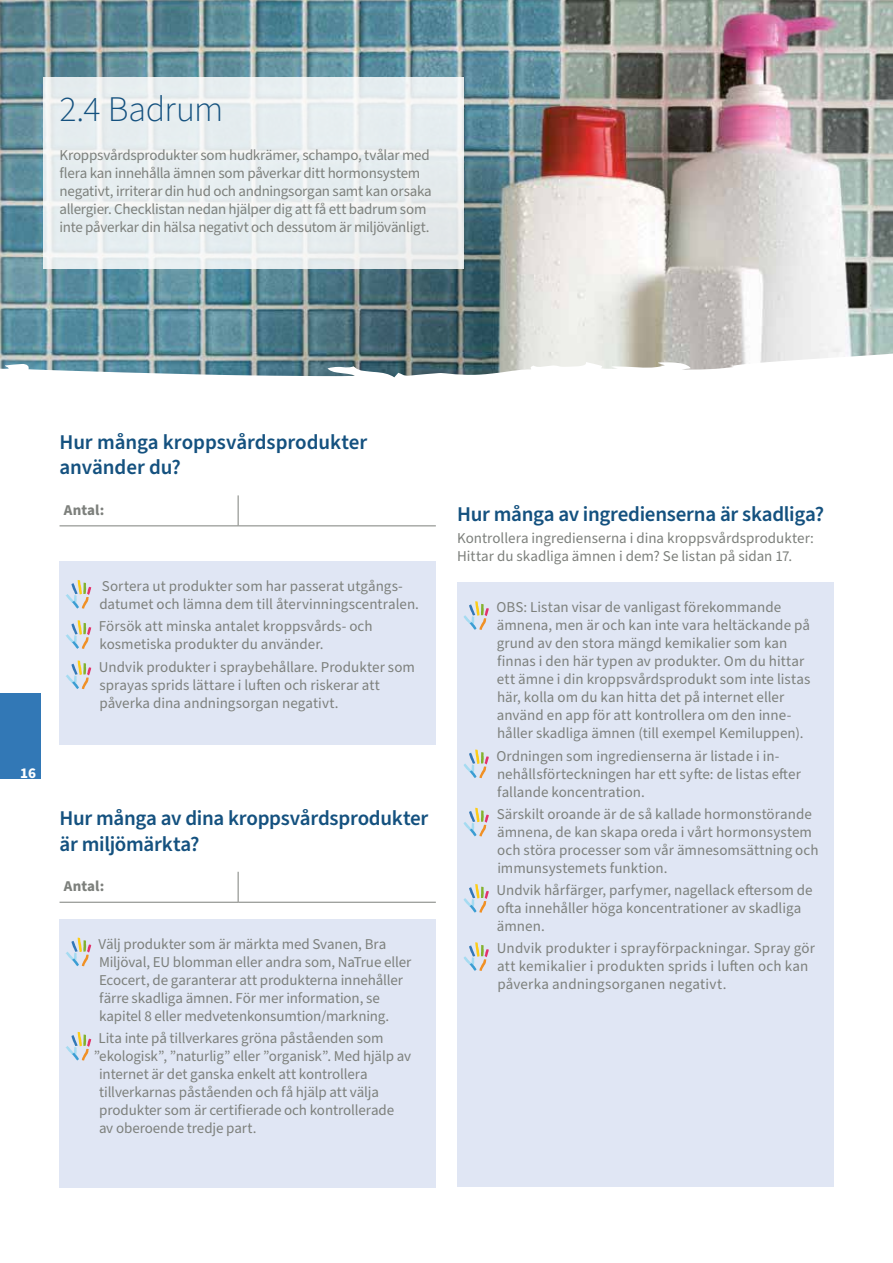
<style>
.page{position:relative;width:893px;height:1263px;background:#fff}
.page>*{position:absolute;margin:0;border:0;box-sizing:border-box;transform-origin:0 0}
.t1{font:300 36px "Source Sans Pro";letter-spacing:-.01em;color:#14517f}
.t2{font:600 21px/25.2px "Source Sans Pro";letter-spacing:-.015em;color:#14517f}
.t3{font:15px/18px "Source Sans Pro";color:#7d807c}
.t4{font:700 15px "Source Sans Pro";letter-spacing:.005em;color:#7d807c}
.t5{font:700 15px "Source Sans Pro";color:#fff}
</style>
<div class="page">
<img style="left:0;top:0;width:893px;height:377px">
<div style="left:60px;top:561px;width:376px;height:184px;background:#e0e6f4"></div>
<svg style="left:66px;top:580px;width:25px;height:29px"></svg>
<svg style="left:66px;top:620px;width:25px;height:29px"></svg>
<svg style="left:66px;top:660px;width:25px;height:30px"></svg>
<div style="left:60px;top:919px;width:376px;height:268px;background:#e0e6f4"></div>
<svg style="left:66px;top:937px;width:25px;height:30px"></svg>
<svg style="left:66px;top:1032px;width:25px;height:29px"></svg>
<div style="left:457px;top:583px;width:376px;height:604px;background:#e0e6f4"></div>
<svg style="left:463px;top:601px;width:26px;height:29px"></svg>
<svg style="left:463px;top:749px;width:26px;height:30px"></svg>
<svg style="left:463px;top:807px;width:26px;height:30px"></svg>
<svg style="left:463px;top:884px;width:26px;height:29px"></svg>
<svg style="left:463px;top:942px;width:26px;height:29px"></svg>
<div style="left:0;top:693px;width:40px;height:85px;background:#3278b6"></div>
<svg style="left:43px;top:77px;width:420px;height:192px;fill:#e5edf0"></svg>
<hr style="left:238px;top:495px;width:1px;height:30px;background:#7d807c">
<hr style="left:60px;top:525px;width:178px;height:1px;background:#7d807c">
<hr style="left:238px;top:525px;width:198px;height:1px;background:#7d807c">
<hr style="left:238px;top:872px;width:1px;height:30px;background:#7d807c">
<hr style="left:60px;top:902px;width:178px;height:1px;background:#7d807c">
<hr style="left:238px;top:902px;width:198px;height:1px;background:#7d807c">
<h1 class="t1" style="left:60px;top:84px;width:165px">2.4 Badrum</h1>
<p class="t3" style="left:60px;top:146px;width:374px">Kroppsvårdsprodukter som hudkrämer, schampo, tvålar med flera kan innehålla ämnen som påverkar ditt hormonsystem negativt, irriterar din hud och andningsorgan samt kan orsaka allergier. Checklistan nedan hjälper dig att få ett badrum som inte påverkar din hälsa negativt och dessutom är miljövänligt.</p>
<h2 class="t2" style="left:60px;top:430px;width:309px">Hur många kroppsvårdsprodukter använder du?</h2>
<p class="t4" style="left:64px;top:500px;width:42px">Antal:</p>
<p class="t5" style="left:20px;top:763px;width:17px">16</p>
<p class="t3" style="left:99px;top:578px;width:321px">Sortera ut produkter som har passerat utgångs&shy;datumet och lämna dem till återvinningscentralen.</p>
<p class="t3" style="left:99px;top:618px;width:275px">Försök att minska antalet kroppsvårds- och kosmetiska produkter du använder.</p>
<p class="t3" style="left:99px;top:658px;width:318px">Undvik produkter i spraybehållare. Produkter som sprayas sprids lättare i luften och riskerar att påverka dina andningsorgan negativt.</p>
<h2 class="t2" style="left:60px;top:806px;width:370px">Hur många av dina kroppsvårdsprodukter är miljömärkta?</h2>
<p class="t4" style="left:64px;top:876px;width:42px">Antal:</p>
<p class="t3" style="left:99px;top:935px;width:314px">Välj produkter som är märkta med Svanen, Bra Miljöval, EU blomman eller andra som, NaTrue eller Ecocert, de garanterar att produkterna innehåller färre skadliga ämnen. För mer information, se kapitel 8 eller medvetenkonsumtion/markning.</p>
<p class="t3" style="left:99px;top:1029px;width:286px">Lita inte på tillverkares gröna påståenden som</p>
<p class="t3" style="left:94px;top:1047px;width:319px">”ekologisk”, ”naturlig” eller ”organisk”. Med hjälp av</p>
<p class="t3" style="left:99px;top:1065px;width:270px">internet är det ganska enkelt att kontrollera</p>
<p class="t3" style="left:99px;top:1083px;width:281px">tillverkarnas påståenden och få hjälp att välja</p>
<p class="t3" style="left:99px;top:1101px;width:296px">produkter som är certifierade och kontrollerade</p>
<p class="t3" style="left:99px;top:1119px;width:159px">av oberoende tredje part.</p>
<h2 class="t2" style="left:457px;top:502px;width:368px">Hur många av ingredienserna är skadliga?</h2>
<p class="t3" style="left:457px;top:530px;width:358px">Kontrollera ingredienserna i dina kroppsvårdsprodukter:<br>Hittar du skadliga ämnen i dem? Se listan på sidan 17.</p>
<p class="t3" style="left:496px;top:599px;width:315px">OBS: Listan visar de vanligast förekommande ämnena, men är och kan inte vara heltäckande på grund av den stora mängd kemikalier som kan finnas i den här typen av produkter. Om du hittar ett ämne i din kroppsvårdsprodukt som inte listas här, kolla om du kan hitta det på internet eller använd en app för att kontrollera om den inne&shy;håller skadliga ämnen (till exempel Kemiluppen).</p>
<p class="t3" style="left:496px;top:747px;width:306px">Ordningen som ingredienserna är listade i in&shy;nehållsförteckningen har ett syfte: de listas efter fallande koncentration.</p>
<p class="t3" style="left:497px;top:805px;width:323px">Särskilt oroande är de så kallade hormonstörande ämnena, de kan skapa oreda i vårt hormonsystem och störa processer som vår ämnesomsättning och immunsystemets funktion.</p>
<p class="t3" style="left:496px;top:882px;width:318px">Undvik hårfärger, parfymer, nagellack eftersom de ofta innehåller höga koncentrationer av skadliga ämnen.</p>
<p class="t3" style="left:497px;top:940px;width:320px">Undvik produkter i sprayförpackningar. Spray gör att kemikalier i produkten sprids i luften och kan påverka andningsorganen negativt.</p>
</div>
